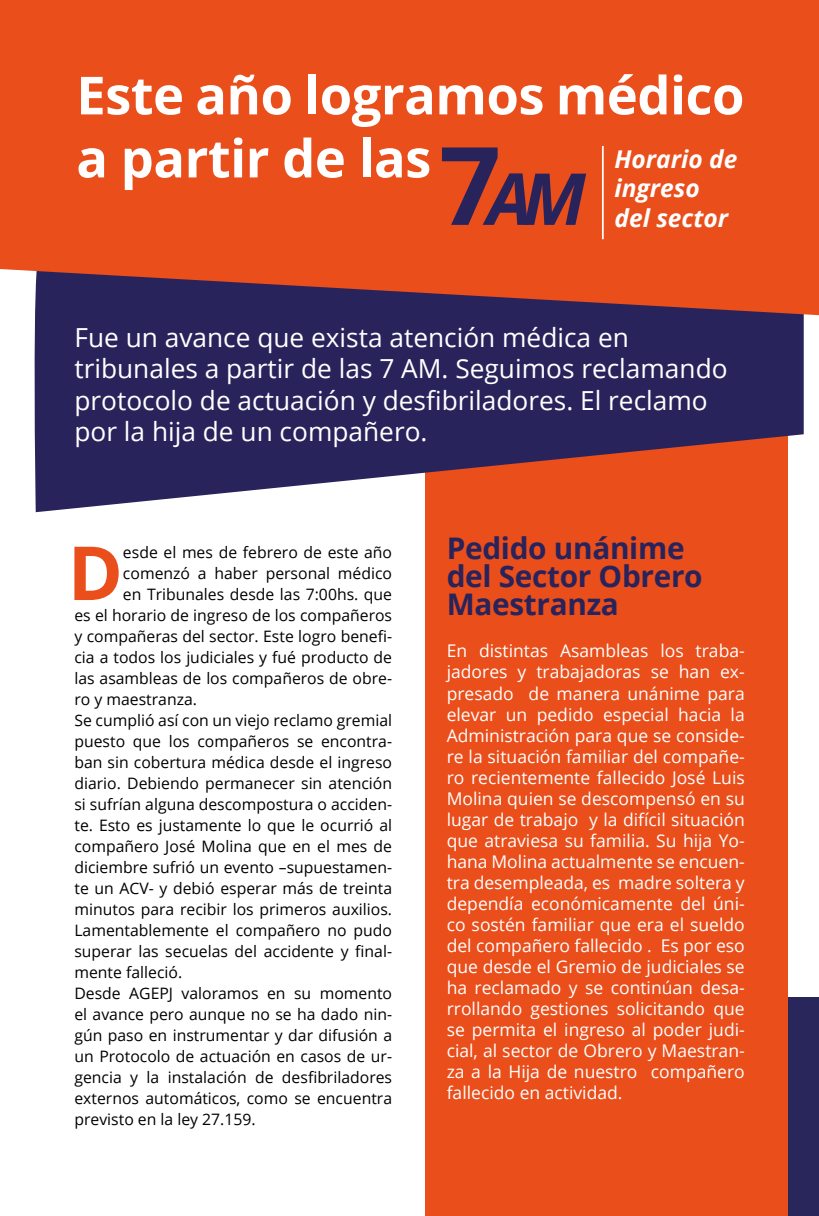
<style>
.page{position:relative;width:819px;height:1216px;background:#fff}
.page>*{position:absolute;margin:0;border:0;box-sizing:border-box;transform-origin:0 0}
.t1{font:700 74.55px "Open Sans";color:#e94e1b}
.t2{font:700 52.5px/63px "Open Sans";letter-spacing:-.01em;color:#fff}
.t3{font:700 29.75px/28px "Open Sans";letter-spacing:-.01em;color:#29235c}
.t4{font:26.25px/31.5px "Open Sans";color:#fff}
.t5{font:italic 700 24.5px/29.8px "Open Sans";color:#fff}
.t6{font:17.5px/21px "Open Sans";color:#fff;text-align:justify}
.t7{font:15.75px "Open Sans";color:#000}
.s1{font-size:108.5px;color:#29235c}
.s2{font-style:italic;font-size:71.75px;color:#29235c}
</style>
<div class="page">
<div style="left:709px;top:997px;width:110px;height:218px;background:#29265b"></div>
<div style="left:425px;top:425px;width:363px;height:790px;background:#e94e1b"></div>
<svg style="left:34px;top:315px;width:769px;height:197px;fill:#29235c"></svg>
<svg style="left:0;top:0;width:819px;height:315px;background:#dc4c20"></svg>
<hr style="left:602px;top:146px;width:1px;height:93px;background:#fff">
<h2 class="t2" style="left:76px;top:62px;width:669px">Este año logramos médico a partir de las <span class="s1">7</span><span class="s2">AM</span></h2>
<h3 class="t5" style="left:614px;top:143px;width:124px">Horario de ingreso del sector</h3>
<h3 class="t4" style="left:74px;top:321px;width:654px">Fue un avance que exista atención médica en tribunales a partir de las 7 AM. Seguimos reclamando protocolo de actuación y desfibriladores. El reclamo por la hija de un compañero.</h3>
<h1 class="t1" style="left:68px;top:520px;width:57px">D</h1>
<p class="t7" style="left:123px;top:541px;width:270px">esde el mes de febrero de este año</p>
<p class="t7" style="left:123px;top:562px;width:270px">comenzó a haber personal médico</p>
<p class="t7" style="left:123px;top:583px;width:270px">en Tribunales desde las 7:00hs. que</p>
<p class="t7" style="left:74px;top:604px;width:319px">es el horario de ingreso de los compañeros</p>
<p class="t7" style="left:74px;top:625px;width:319px">y compañeras del sector. Este logro benefi-</p>
<p class="t7" style="left:74px;top:646px;width:319px">cia a todos los judiciales y fué producto de</p>
<p class="t7" style="left:74px;top:667px;width:319px">las asambleas de los compañeros de obre-</p>
<p class="t7" style="left:74px;top:688px;width:124px">ro y maestranza.</p>
<p class="t7" style="left:74px;top:709px;width:319px">Se cumplió así con un viejo reclamo gremial</p>
<p class="t7" style="left:74px;top:730px;width:319px">puesto que los compañeros se encontra-</p>
<p class="t7" style="left:74px;top:751px;width:319px">ban sin cobertura médica desde el ingreso</p>
<p class="t7" style="left:74px;top:772px;width:319px">diario. Debiendo permanecer sin atención</p>
<p class="t7" style="left:74px;top:793px;width:319px">si sufrían alguna descompostura o acciden-</p>
<p class="t7" style="left:74px;top:814px;width:319px">te. Esto es justamente lo que le ocurrió al</p>
<p class="t7" style="left:74px;top:835px;width:319px">compañero José Molina que en el mes de</p>
<p class="t7" style="left:74px;top:856px;width:319px">diciembre sufrió un evento –supuestamen-</p>
<p class="t7" style="left:74px;top:877px;width:319px">te un ACV- y debió esperar más de treinta</p>
<p class="t7" style="left:74px;top:898px;width:319px">minutos para recibir los primeros auxilios.</p>
<p class="t7" style="left:74px;top:919px;width:319px">Lamentablemente el compañero no pudo</p>
<p class="t7" style="left:74px;top:940px;width:319px">superar las secuelas del accidente y final-</p>
<p class="t7" style="left:74px;top:961px;width:109px">mente falleció.</p>
<p class="t7" style="left:74px;top:982px;width:319px">Desde AGEPJ valoramos en su momento</p>
<p class="t7" style="left:74px;top:1003px;width:319px">el avance pero aunque no se ha dado nin-</p>
<p class="t7" style="left:74px;top:1024px;width:319px">gún paso en instrumentar y dar difusión a</p>
<p class="t7" style="left:74px;top:1045px;width:319px">un Protocolo de actuación en casos de ur-</p>
<p class="t7" style="left:74px;top:1066px;width:319px">gencia y la instalación de desfibriladores</p>
<p class="t7" style="left:74px;top:1087px;width:319px">externos automáticos, como se encuentra</p>
<p class="t7" style="left:74px;top:1108px;width:183px">previsto en la ley 27.159.</p>
<h3 class="t3" style="left:446px;top:534px;width:257px">Pedido unánime del Sector Obrero<br>Maestranza</h3>
<p class="t6" style="left:446px;top:640px;width:299px">En distintas Asambleas los traba&shy;jadores y trabajadoras se han ex&shy;presado de manera unánime para elevar un pedido especial hacia la Administración para que se conside&shy;re la situación familiar del compañe&shy;ro recientemente fallecido José Luis Molina quien se descompensó en su lugar de trabajo y la difícil situación que atraviesa su familia. Su hija Yo&shy;hana Molina actualmente se encuen&shy;tra desempleada, es madre soltera y dependía económicamente del úni&shy;co sostén familiar que era el sueldo del compañero fallecido . Es por eso que desde el Gremio de judiciales se ha reclamado y se continúan desa&shy;rrollando gestiones solicitando que se permita el ingreso al poder judi&shy;cial, al sector de Obrero y Maestran&shy;za a la Hija de nuestro compañero fallecido en actividad.</p>
</div>
